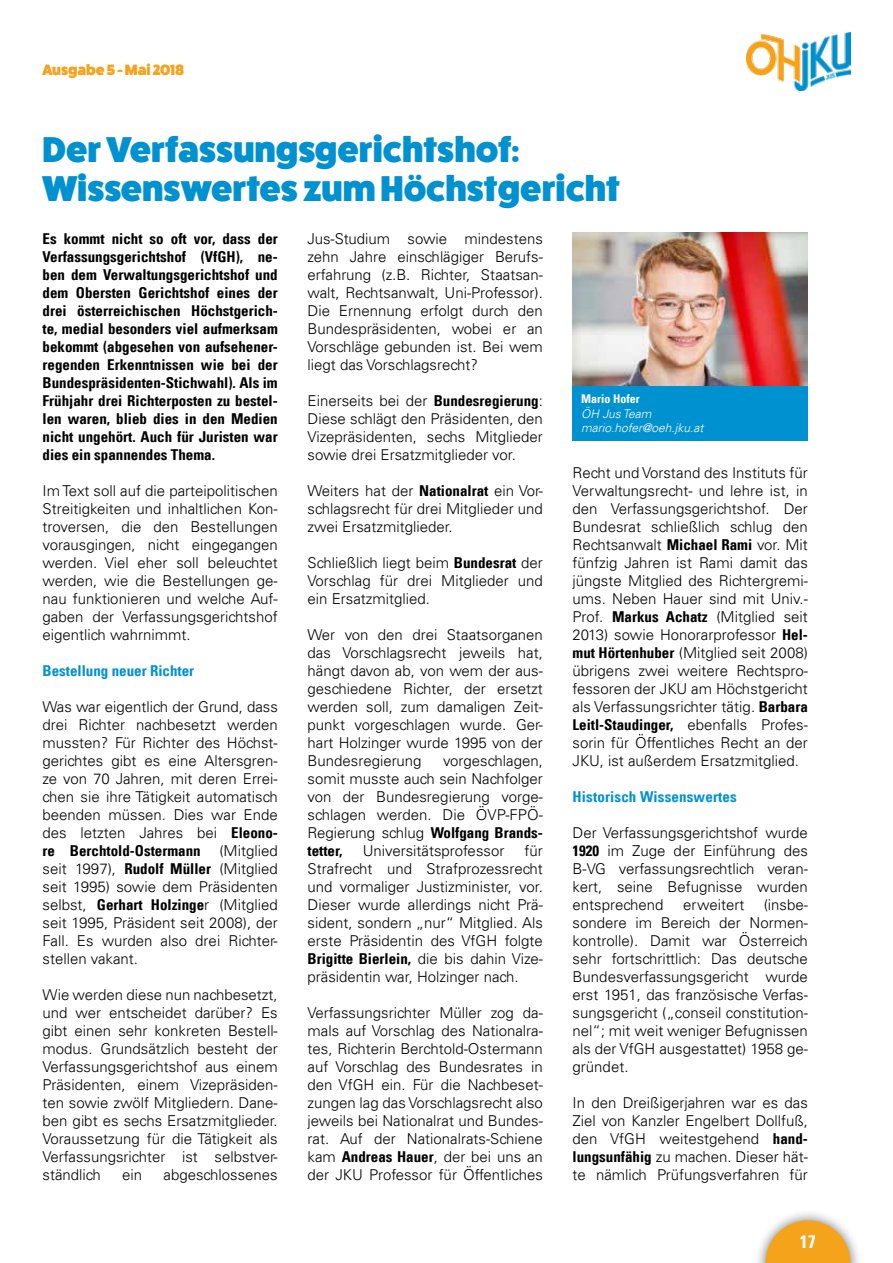
<style>
.page{position:relative;width:893px;height:1263px;background:#fff}
.page>*{position:absolute;margin:0;border:0;box-sizing:border-box;transform-origin:0 0}
.t1{font:800 36px/39px "Fat Frank";color:#0091d0}
.t2{font:700 condensed 18px "Univers LT";color:#fff}
.t3{font:300 15px/18px "Univers LT";color:#000;text-align:justify}
.t4{font:700 condensed 15px/18px "Univers LT";color:#000;text-align:justify}
.t5{font:700 condensed 15px "Univers LT";letter-spacing:.01em;color:#0091d0}
.t6{font:800 15px "Fat Frank";color:#f6a31c}
.t7{font:italic 300 12px/14.4px "Univers LT";color:#fff}
.t8{font:700 condensed 12px "Univers LT";color:#fff}
.s1{font-weight:700;font-stretch:condensed}
</style>
<div class="page">
<div style="left:754px;top:1209px;width:108px;height:54px;background:#000;opacity:.53"></div>
<svg style="left:765px;top:1220px;width:85px;height:43px;background:#f1b048"></svg>
<img style="left:747px;top:32px;width:103px;height:59px">
<img style="left:573px;top:233px;width:235px;height:153px">
<div style="left:573px;top:386px;width:235px;height:55px;background:#0091d0"></div>
<p class="t6" style="left:43px;top:62px;width:143px">Ausgabe 5 - Mai 2018</p>
<h1 class="t1" style="left:43px;top:131px;width:579px">Der Verfassungsgerichtshof:<br>Wissenswertes zum Höchstgericht</h1>
<p class="t4" style="left:43px;top:230px;width:237px">Es kommt nicht so oft vor, dass der Verfassungsgerichtshof (VfGH), ne&shy;ben dem Verwaltungsgerichtshof und dem Obersten Gerichtshof eines der drei österreichischen Höchstgerich&shy;te, medial besonders viel aufmerksam bekommt (abgesehen von aufsehener&shy;regenden Erkenntnissen wie bei der Bundespräsidenten-Stichwahl). Als im Frühjahr drei Richterposten zu bestel&shy;len waren, blieb dies in den Medien nicht ungehört. Auch für Juristen war dies ein spannendes Thema.</p>
<p class="t3" style="left:43px;top:482px;width:237px">Im Text soll auf die parteipolitischen Streitigkeiten und inhaltlichen Kon&shy;troversen, die den Bestellungen vorausgingen, nicht eingegangen werden. Viel eher soll beleuchtet werden, wie die Bestellungen ge&shy;nau funktionieren und welche Auf&shy;gaben der Verfassungsgerichtshof eigentlich wahrnimmt.</p>
<p class="t5" style="left:43px;top:662px;width:153px">Bestellung neuer Richter</p>
<p class="t3" style="left:43px;top:698px;width:237px">Was war eigentlich der Grund, dass drei Richter nachbesetzt werden mussten? Für Richter des Höchst&shy;gerichtes gibt es eine Altersgren&shy;ze von 70 Jahren, mit deren Errei&shy;chen sie ihre Tätigkeit automatisch beenden müssen. Dies war Ende des letzten Jahres bei <span class="s1">Eleono&shy;re Berchtold-Ostermann</span> (Mitglied seit 1997), <span class="s1">Rudolf Müller</span> (Mitglied seit 1995) sowie dem Präsidenten selbst, <span class="s1">Gerhart Holzinge</span>r (Mitglied seit 1995, Präsident seit 2008), der Fall. Es wurden also drei Richter&shy;stellen vakant.</p>
<p class="t3" style="left:43px;top:986px;width:237px">Wie werden diese nun nachbesetzt, und wer entscheidet darüber? Es gibt einen sehr konkreten Bestell&shy;modus. Grundsätzlich besteht der Verfassungsgerichtshof aus einem Präsidenten, einem Vizepräsiden&shy;ten sowie zwölf Mitgliedern. Dane&shy;ben gibt es sechs Ersatzmitglieder.<br>Voraussetzung für die Tätigkeit als Verfassungsrichter ist selbstver&shy;ständlich</p>
<p class="t3" style="left:308px;top:230px;width:237px">Jus-Studium sowie mindestens zehn Jahre einschlägiger Berufs&shy;erfahrung (z.B. Richter, Staatsan&shy;walt, Rechtsanwalt, Uni-Professor).<br>Die Ernennung erfolgt durch den Bundespräsidenten, wobei er an Vorschläge gebunden ist. Bei wem liegt das Vorschlagsrecht?</p>
<p class="t3" style="left:308px;top:392px;width:237px">Einerseits bei der <span class="s1">Bundesregierung</span>:<br>Diese schlägt den Präsidenten, den Vizepräsidenten, sechs Mitglieder sowie drei Ersatzmitglieder vor.</p>
<p class="t3" style="left:308px;top:482px;width:237px">Weiters hat der <span class="s1">Nationalrat</span> ein Vor&shy;schlagsrecht für drei Mitglieder und zwei Ersatzmitglieder.</p>
<p class="t3" style="left:308px;top:554px;width:237px">Schließlich liegt beim <span class="s1">Bundesrat</span> der Vorschlag für drei Mitglieder und ein Ersatzmitglied.</p>
<p class="t3" style="left:308px;top:626px;width:237px">Wer von den drei Staatsorganen das Vorschlagsrecht jeweils hat, hängt davon ab, von wem der aus&shy;geschiedene Richter, der ersetzt werden soll, zum damaligen Zeit&shy;punkt vorgeschlagen wurde. Ger&shy;hart Holzinger wurde 1995 von der Bundesregierung</p>
<p class="t8" style="left:581px;top:392px;width:60px">Mario Hofer</p>
<p class="t7" style="left:581px;top:406px;width:124px">ÖH Jus Team mario.hofer@oeh.jku.at</p>
<p class="t3" style="left:573px;top:464px;width:237px">Recht und Vorstand des Instituts für Verwaltungsrecht- und lehre ist, in den Verfassungsgerichtshof. Der Bundesrat schließlich schlug den Rechtsanwalt <span class="s1">Michael Rami</span> vor. Mit fünfzig Jahren ist Rami damit das jüngste Mitglied des Richtergremi&shy;ums. Neben Hauer sind mit Univ.- Prof. <span class="s1">Markus Achatz</span> (Mitglied seit 2013) sowie Honorarprofessor <span class="s1">Hel&shy;mut Hörtenhuber</span> (Mitglied seit 2008) übrigens zwei weitere Rechtspro&shy;fessoren der JKU am Höchstgericht als Verfassungsrichter tätig. <span class="s1">Barbara Leitl-Staudinger,</span> ebenfalls Profes&shy;sorin für Öffentliches Recht an der JKU, ist außerdem Ersatzmitglied.</p>
<p class="t5" style="left:573px;top:788px;width:166px">Historisch Wissenswertes</p>
<p class="t3" style="left:573px;top:824px;width:237px">Der Verfassungsgerichtshof wurde <span class="s1">1920</span> im Zuge der Einführung des B-VG verfassungsrechtlich veran&shy;kert, seine Befugnisse wurden entsprechend</p>
<p class="t3" style="left:308px;top:752px;width:237px;text-indent:135px">vorgeschlagen, somit musste auch sein Nachfolger von der Bundesregierung vorge&shy;schlagen werden. Die ÖVP-FPÖ-Regierung schlug <span class="s1">Wolfgang Brands&shy;tetter,</span></p>
<p class="t3" style="left:308px;top:842px;width:237px;text-indent:217px">für Strafrecht und Strafprozessrecht und vormaliger Justizminister, vor.<br>Dieser wurde allerdings nicht Prä&shy;sident, sondern „nur“ Mitglied. Als erste Präsidentin des VfGH folgte <span class="s1">Brigitte Bierlein,</span> die bis dahin Vize&shy;präsidentin war, Holzinger nach.</p>
<p class="t3" style="left:308px;top:1004px;width:237px">Verfassungsrichter Müller zog da&shy;mals auf Vorschlag des Nationalra&shy;tes, Richterin Berchtold-Ostermann auf Vorschlag des Bundesrates in den VfGH ein. Für die Nachbeset&shy;zungen lag das Vorschlagsrecht also jeweils bei Nationalrat und Bundes&shy;rat. Auf der Nationalrats-Schiene kam <span class="s1">Andreas Hauer</span>, der bei uns an der JKU Professor für Öffentliches</p>
<p class="t3" style="left:363px;top:842px;width:143px">Universitätsprofessor</p>
<p class="t3" style="left:573px;top:896px;width:237px;text-indent:191px">(insbe&shy;sondere im Bereich der Normen&shy;kontrolle). Damit war Österreich sehr fortschrittlich: Das deutsche Bundesverfassungsgericht wurde erst 1951, das französische Verfas&shy;sungsgericht („conseil constitution&shy;nel“; mit weit weniger Befugnissen als der VfGH ausgestattet) 1958 ge&shy;gründet.</p>
<p class="t3" style="left:573px;top:1094px;width:237px">In den Dreißigerjahren war es das Ziel von Kanzler Engelbert Dollfuß, den VfGH weitestgehend <span class="s1">hand&shy;lungsunfähig</span> zu machen. Dieser hät&shy;te nämlich Prüfungsverfahren für</p>
<p class="t3" style="left:683px;top:896px;width:63px">erweitert</p>
<p class="t3" style="left:122px;top:1166px;width:22px">ein</p>
<p class="t3" style="left:163px;top:1166px;width:116px">abgeschlossenes</p>
<p class="t2" style="left:800px;top:1231px;width:17px">17</p>
</div>
